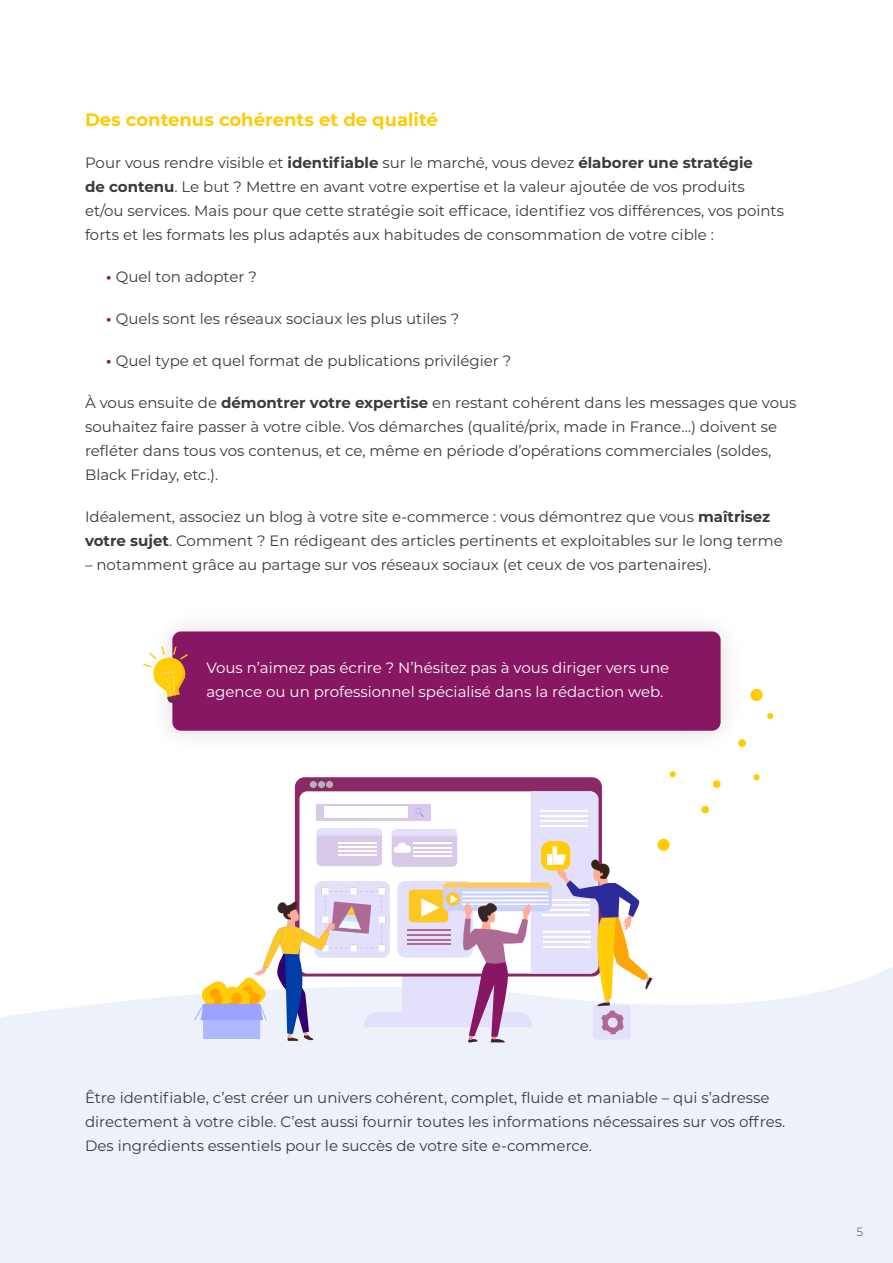
<style>
.page{position:relative;width:893px;height:1263px;background:#fff}
.page>*{position:absolute;margin:0;border:0;box-sizing:border-box;transform-origin:0 0}
.t1{font:700 18px "Montserrat";color:#ffcb05}
.t2{font:15px/24px "Montserrat";color:#3a3a3b}
.t3{font:15px/24px "Montserrat";color:#fff}
.t4{font:12px "Montserrat";color:#706f6f}
.s1{font-weight:700}
.s2{font-weight:700;color:#871763}
</style>
<div class="page">
<div style="left:0;top:966px;width:893px;height:297px;background:#edf2fa"></div>
<div style="left:149px;top:608px;width:596px;height:147px;background:#fbfbfb"></div>
<div style="left:172px;top:631px;width:549px;height:100px;background:#871763;border-radius:9px"></div>
<svg style="left:143px;top:645px;width:45px;height:58px"></svg>
<svg style="left:738px;top:739px;width:8px;height:8px"></svg>
<svg style="left:701px;top:805px;width:8px;height:9px"></svg>
<svg style="left:713px;top:780px;width:8px;height:8px"></svg>
<svg style="left:194px;top:781px;width:476px;height:261px"></svg>
<svg style="left:750px;top:688px;width:13px;height:13px"></svg>
<svg style="left:753px;top:774px;width:7px;height:7px"></svg>
<svg style="left:767px;top:713px;width:6px;height:6px"></svg>
<svg style="left:669px;top:771px;width:7px;height:7px"></svg>
<p class="t1" style="left:85px;top:106px;width:354px">Des contenus cohérents et de qualité</p>
<p class="t2" style="left:85px;top:150px;width:700px">Pour vous rendre visible et <span class="s1">identifiable</span> sur le marché, vous devez <span class="s1">élaborer une stratégie<br>de contenu</span>. Le but ? Mettre en avant votre expertise et la valeur ajoutée de vos produits et/ou services. Mais pour que cette stratégie soit efficace, identifiez vos différences, vos points forts et les formats les plus adaptés aux habitudes de consommation de votre cible :</p>
<p class="t2" style="left:106px;top:264px;width:152px"><span class="s2">•</span> Quel ton adopter ?</p>
<p class="t2" style="left:106px;top:306px;width:354px"><span class="s2">•</span> Quels sont les réseaux sociaux les plus utiles ?</p>
<p class="t2" style="left:106px;top:348px;width:407px"><span class="s2">•</span> Quel type et quel format de publications privilégier ?</p>
<p class="t2" style="left:85px;top:390px;width:713px">À vous ensuite de <span class="s1">démontrer votre expertise</span> en restant cohérent dans les messages que vous souhaitez faire passer à votre cible. Vos démarches (qualité/prix, made in France…) doivent se refléter dans tous vos contenus, et ce, même en période d’opérations commerciales (soldes, Black Friday, etc.).</p>
<p class="t2" style="left:85px;top:504px;width:699px">Idéalement, associez un blog à votre site e-commerce : vous démontrez que vous <span class="s1">maîtrisez votre sujet</span>. Comment ? En rédigeant des articles pertinents et exploitables sur le long terme</p>
<p class="t2" style="left:85px;top:552px;width:628px">– notamment grâce au partage sur vos réseaux sociaux (et ceux de vos partenaires).</p>
<p class="t3" style="left:206px;top:655px;width:464px">Vous n’aimez pas écrire ? N’hésitez pas à vous diriger vers une agence ou un professionnel spécialisé dans la rédaction web.</p>
<p class="t2" style="left:85px;top:1085px;width:702px">Être identifiable, c’est créer un univers cohérent, complet, fluide et maniable – qui s’adresse directement à votre cible. C’est aussi fournir toutes les informations nécessaires sur vos offres.<br>Des ingrédients essentiels pour le succès de votre site e-commerce.</p>
<p class="t4" style="left:856px;top:1224px;width:8px">5</p>
</div>
